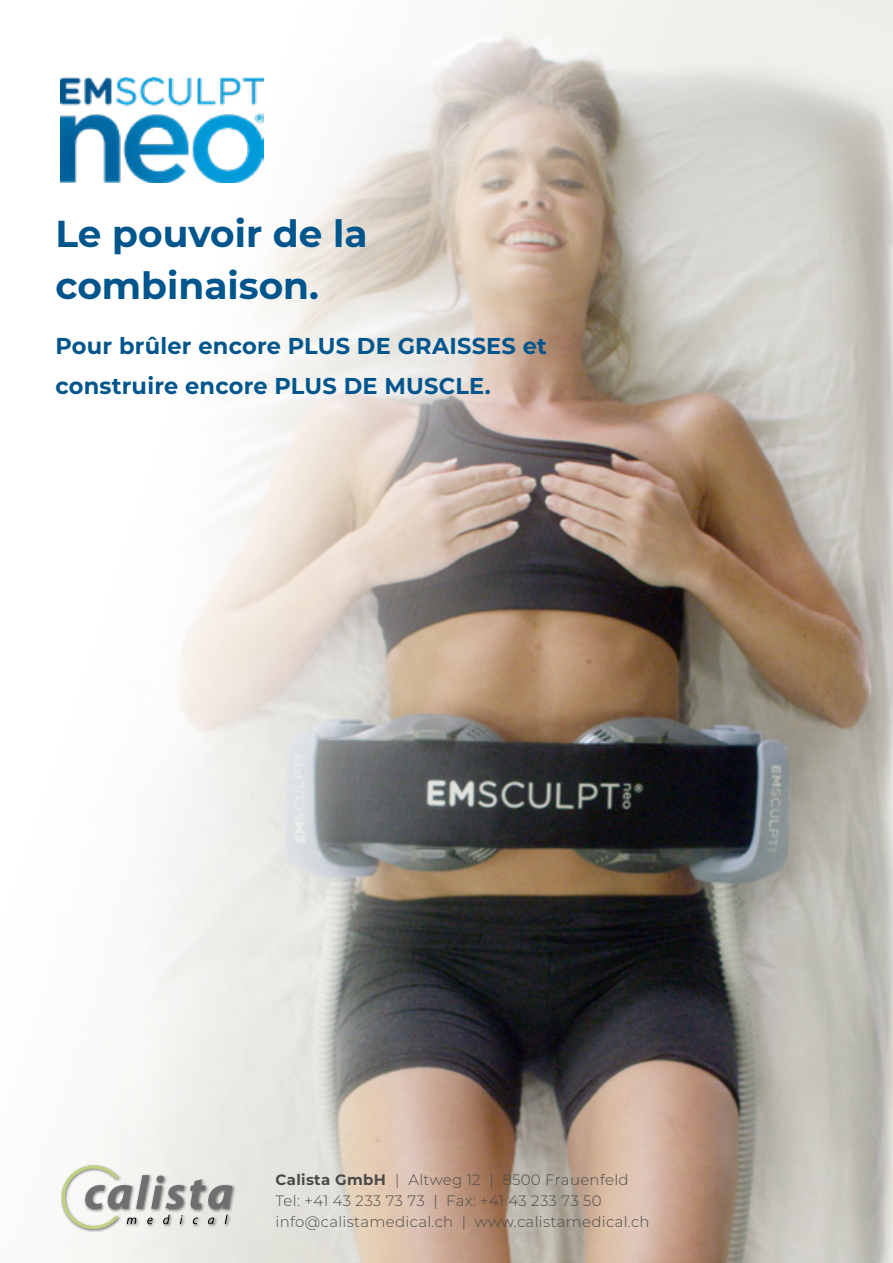
<style>
.page{position:relative;width:893px;height:1263px;background:#fff}
.page>*{position:absolute;margin:0;border:0;box-sizing:border-box;transform-origin:0 0}
.t1{font:700 37.5px/52.5px "Montserrat";color:#00558d}
.t2{font:700 22.95px/40.5px "Montserrat";letter-spacing:.01em;color:#00558d}
.t3{font:300 15px/21px "Montserrat";letter-spacing:.02em;color:#4a4a49}
.s1{font-weight:700}
</style>
<div class="page">
<img style="left:60px;top:0;width:833px;height:1263px">
<div style="left:61px;top:1164px;width:174px;height:68px;background:#000;opacity:.5"></div>
<svg style="left:62px;top:1165px;width:170px;height:64px"></svg>
<img style="left:61px;top:77px;width:202px;height:105px">
<h1 class="t1" style="left:55px;top:205px;width:314px">Le pouvoir de la combinaison.</h1>
<h2 class="t2" style="left:55px;top:324px;width:493px">Pour brûler encore PLUS DE GRAISSES et construire encore PLUS DE MUSCLE.</h2>
<p class="t3" style="left:276px;top:1168px;width:375px"><span class="s1">Calista GmbH</span> | Altweg 12 | 8500 Frauenfeld<br>Tel: +41 43 233 73 73 | Fax: +41 43 233 73 50 info@calistamedical.ch | www.calistamedical.ch</p>
</div>
